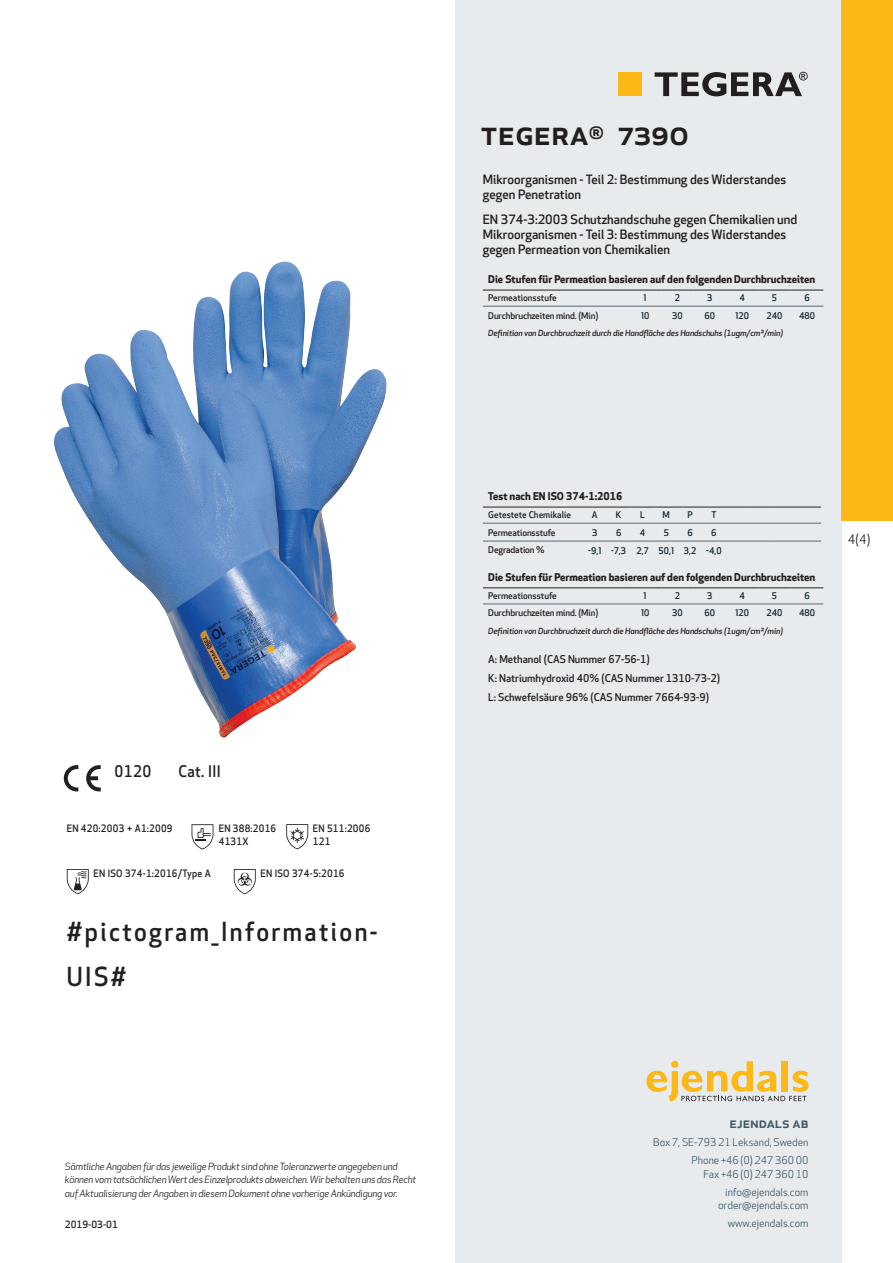
<style>
.page{position:relative;width:893px;height:1263px;background:#fff}
.page>*{position:absolute;margin:0;border:0;box-sizing:border-box;transform-origin:0 0}
.prodname{font:500 34.5px "Apex New";color:#231f20}
.PictogramSpacing_Glo{font:500 25.65px/45px "Apex New";letter-spacing:.1em;color:#231f20;scale:.95 1}
.Artikel{font:500 15.6px "Apex New";letter-spacing:.025em;color:#231f20;scale:.95 1}
.t1{font:500 15px "Apex New";color:#405968}
.t2{font:12.75px "Apex New";color:#231f20}
.Compliance_body{font:500 12.6px/15px "Apex New";color:#231f20}
.Artikel-2{font:700 10.5px "Apex New";color:#231f20}
.t3{font:10.5px/18px "Apex New";color:#405968;text-align:right}
.Artikel-3{font:500 10.5px/19.2px "Apex New";color:#231f20}
.Artikel-4{font:500 10.05px/13.2px "Apex New";letter-spacing:.025em;color:#231f20;scale:.95 1}
.t4{font:italic 9.75px/13.5px "Apex New";letter-spacing:-.015em;color:#231f20}
.t5{font:500 9.75px "Apex New";color:#231f20}
.Artikel-5{font:500 9px "Apex New";letter-spacing:-.01em;color:#231f20}
.Artikel-6{font:500 9px "Apex New";color:#122632}
.Artikel-7{font:italic 500 8.25px "Apex New";letter-spacing:-.01em;color:#231f20}
</style>
<div class="page">
<div style="left:455px;top:0;width:387px;height:1263px;background:#e8ebee"></div>
<svg style="left:646px;top:1061px;width:162px;height:40px"></svg>
<div style="left:618px;top:72px;width:24px;height:24px;background:#fcb814"></div>
<svg style="left:655px;top:72px;width:153px;height:24px"></svg>
<svg style="left:86px;top:765px;width:15px;height:26px"></svg>
<svg style="left:64px;top:765px;width:14px;height:26px"></svg>
<svg style="left:192px;top:824px;width:21px;height:25px"></svg>
<svg style="left:286px;top:824px;width:22px;height:25px"></svg>
<svg style="left:67px;top:869px;width:22px;height:25px"></svg>
<svg style="left:234px;top:869px;width:22px;height:25px"></svg>
<hr style="left:483px;top:306px;width:146px;height:1px;background:#556975">
<hr style="left:629px;top:306px;width:32px;height:1px;background:#556975">
<hr style="left:661px;top:306px;width:33px;height:1px;background:#556975">
<hr style="left:694px;top:306px;width:32px;height:1px;background:#556975">
<hr style="left:726px;top:306px;width:32px;height:1px;background:#556975">
<hr style="left:758px;top:306px;width:33px;height:1px;background:#556975">
<hr style="left:791px;top:306px;width:32px;height:1px;background:#556975">
<hr style="left:483px;top:290px;width:146px;height:1px;background:#231f20">
<hr style="left:629px;top:290px;width:32px;height:1px;background:#231f20">
<hr style="left:661px;top:290px;width:33px;height:1px;background:#231f20">
<hr style="left:694px;top:290px;width:32px;height:1px;background:#231f20">
<hr style="left:726px;top:290px;width:32px;height:1px;background:#231f20">
<hr style="left:758px;top:290px;width:33px;height:1px;background:#231f20">
<hr style="left:791px;top:290px;width:32px;height:1px;background:#231f20">
<hr style="left:483px;top:523px;width:100px;height:1px;background:#556975">
<svg style="left:583px;top:523px;width:238px;height:1px"></svg>
<hr style="left:483px;top:541px;width:100px;height:1px;background:#556975">
<svg style="left:583px;top:541px;width:238px;height:1px"></svg>
<hr style="left:483px;top:507px;width:100px;height:1px;background:#231f20">
<svg style="left:583px;top:507px;width:238px;height:1px"></svg>
<hr style="left:483px;top:604px;width:146px;height:1px;background:#556975">
<hr style="left:629px;top:604px;width:32px;height:1px;background:#556975">
<hr style="left:661px;top:604px;width:33px;height:1px;background:#556975">
<hr style="left:694px;top:604px;width:32px;height:1px;background:#556975">
<hr style="left:726px;top:604px;width:32px;height:1px;background:#556975">
<hr style="left:758px;top:604px;width:33px;height:1px;background:#556975">
<hr style="left:791px;top:604px;width:32px;height:1px;background:#556975">
<hr style="left:483px;top:587px;width:146px;height:1px;background:#231f20">
<hr style="left:629px;top:587px;width:32px;height:1px;background:#231f20">
<hr style="left:661px;top:587px;width:33px;height:1px;background:#231f20">
<hr style="left:694px;top:587px;width:32px;height:1px;background:#231f20">
<hr style="left:726px;top:587px;width:32px;height:1px;background:#231f20">
<hr style="left:758px;top:587px;width:33px;height:1px;background:#231f20">
<hr style="left:791px;top:587px;width:32px;height:1px;background:#231f20">
<div style="left:842px;top:0;width:51px;height:520px;background:#fcb814"></div>
<img style="left:54px;top:262px;width:333px;height:476px">
<p class="Artikel" style="left:115px;top:761px;width:40px">0120</p>
<p class="Artikel" style="left:178px;top:761px;width:46px">Cat. III</p>
<p class="Artikel-4" style="left:67px;top:822px;width:113px">EN 420:2003 + A1:2009</p>
<p class="Artikel-4" style="left:219px;top:822px;width:62px">EN 388:2016<br>4131X</p>
<p class="Artikel-4" style="left:313px;top:821px;width:62px">EN 511:2006<br>121</p>
<p class="Artikel-4" style="left:94px;top:867px;width:125px">EN ISO 374-1:2016/Type A</p>
<p class="Artikel-4" style="left:261px;top:867px;width:90px">EN ISO 374-5:2016</p>
<p class="PictogramSpacing_Glo" style="left:67px;top:908px;width:329px">#pictogram_Information-<br>UIS#</p>
<p class="t4" style="left:65px;top:1159px;width:353px">Sämtliche Angaben für das jeweilige Produkt sind ohne Toleranzwerte angegeben und können vom tatsächlichen Wert des Einzelprodukts abweichen. Wir behalten uns das Recht auf Aktualisierung der Angaben in diesem Dokument ohne vorherige Ankündigung vor.</p>
<p class="t5" style="left:65px;top:1218px;width:54px">2019-03-01</p>
<p class="prodname" style="left:480px;top:109px;width:210px">TEGERA<sup>®</sup> 7390</p>
<p class="Compliance_body" style="left:483px;top:171px;width:305px">Mikroorganismen - Teil 2: Bestimmung des Widerstandes gegen Penetration</p>
<p class="Compliance_body" style="left:483px;top:212px;width:316px">EN 374-3:2003 Schutzhandschuhe gegen Chemikalien und<br>Mikroorganismen - Teil 3: Bestimmung des Widerstandes gegen Permeation von Chemikalien</p>
<p class="Artikel-2" style="left:488px;top:272px;width:328px">Die Stufen für Permeation basieren auf den folgenden Durchbruchzeiten</p>
<p class="Artikel-5" style="left:488px;top:292px;width:70px">Permeationsstufe</p>
<p class="Artikel-6" style="left:644px;top:292px;width:5px">1</p>
<p class="Artikel-6" style="left:675px;top:292px;width:7px">2</p>
<p class="Artikel-6" style="left:707px;top:292px;width:7px">3</p>
<p class="Artikel-6" style="left:739px;top:292px;width:7px">4</p>
<p class="Artikel-6" style="left:772px;top:292px;width:7px">5</p>
<p class="Artikel-6" style="left:804px;top:292px;width:7px">6</p>
<p class="Artikel-5" style="left:488px;top:309px;width:111px">Durchbruchzeiten mind. (Min)</p>
<p class="Artikel-6" style="left:641px;top:309px;width:10px">10</p>
<p class="Artikel-6" style="left:672px;top:309px;width:12px">30</p>
<p class="Artikel-6" style="left:704px;top:309px;width:12px">60</p>
<p class="Artikel-6" style="left:735px;top:309px;width:15px">120</p>
<p class="Artikel-6" style="left:766px;top:309px;width:17px">240</p>
<p class="Artikel-6" style="left:799px;top:309px;width:17px">480</p>
<p class="Artikel-7" style="left:488px;top:328px;width:296px">Definition von Durchbruchzeit durch die Handfläche des Handschuhs (1ugm/cm²/min)</p>
<p class="Artikel-2" style="left:488px;top:489px;width:136px">Test nach EN ISO 374-1:2016</p>
<p class="Artikel-5" style="left:488px;top:509px;width:84px">Getestete Chemikalie</p>
<p class="Artikel-6" style="left:592px;top:509px;width:7px">A</p>
<p class="Artikel-6" style="left:616px;top:509px;width:7px">K</p>
<p class="Artikel-6" style="left:640px;top:509px;width:6px">L</p>
<p class="Artikel-6" style="left:663px;top:509px;width:9px">M</p>
<p class="Artikel-6" style="left:687px;top:509px;width:7px">P</p>
<p class="Artikel-6" style="left:712px;top:509px;width:7px">T</p>
<p class="Artikel-5" style="left:488px;top:526px;width:69px">Permeationsstufe</p>
<p class="Artikel-6" style="left:592px;top:526px;width:7px">3</p>
<p class="Artikel-6" style="left:616px;top:526px;width:7px">6</p>
<p class="Artikel-6" style="left:640px;top:526px;width:7px">4</p>
<p class="Artikel-6" style="left:664px;top:526px;width:7px">5</p>
<p class="Artikel-6" style="left:687px;top:526px;width:7px">6</p>
<p class="Artikel-6" style="left:711px;top:526px;width:7px">6</p>
<p class="Artikel-5" style="left:488px;top:544px;width:58px">Degradation %</p>
<p class="Artikel-6" style="left:588px;top:544px;width:135px">-9,1 -7,3 2,7 50,1 3,2 -4,0</p>
<p class="Artikel-2" style="left:488px;top:570px;width:328px">Die Stufen für Permeation basieren auf den folgenden Durchbruchzeiten</p>
<p class="Artikel-5" style="left:488px;top:590px;width:70px">Permeationsstufe</p>
<p class="Artikel-6" style="left:644px;top:590px;width:5px">1</p>
<p class="Artikel-6" style="left:675px;top:590px;width:7px">2</p>
<p class="Artikel-6" style="left:707px;top:590px;width:7px">3</p>
<p class="Artikel-6" style="left:739px;top:590px;width:7px">4</p>
<p class="Artikel-6" style="left:772px;top:590px;width:7px">5</p>
<p class="Artikel-6" style="left:804px;top:590px;width:7px">6</p>
<p class="Artikel-5" style="left:488px;top:607px;width:111px">Durchbruchzeiten mind. (Min)</p>
<p class="Artikel-6" style="left:641px;top:607px;width:10px">10</p>
<p class="Artikel-6" style="left:672px;top:607px;width:12px">30</p>
<p class="Artikel-6" style="left:704px;top:607px;width:12px">60</p>
<p class="Artikel-6" style="left:735px;top:607px;width:15px">120</p>
<p class="Artikel-6" style="left:766px;top:607px;width:17px">240</p>
<p class="Artikel-6" style="left:799px;top:607px;width:17px">480</p>
<p class="Artikel-7" style="left:488px;top:625px;width:296px">Definition von Durchbruchzeit durch die Handfläche des Handschuhs (1ugm/cm²/min)</p>
<p class="Artikel-3" style="left:488px;top:649px;width:233px">A: Methanol (CAS Nummer 67-56-1)<br>K: Natriumhydroxid 40% (CAS Nummer 1310-73-2)<br>L: Schwefelsäure 96% (CAS Nummer 7664-93-9)</p>
<h3 class="t2" style="left:848px;top:531px;width:24px">4(4)</h3>
<h3 class="t1" style="left:729px;top:1113px;width:80px">ejendals ab</h3>
<p class="t3" style="left:653px;top:1133px;width:157px">Box 7, SE-793 21 Leksand, Sweden<br>Phone +46 (0) 247 360 00</p>
<p class="t3" style="left:703px;top:1165px;width:107px">Fax +46 (0) 247 360 10 info@ejendals.com</p>
<p class="t3" style="left:718px;top:1196px;width:92px">order@ejendals.com</p>
<p class="t3" style="left:728px;top:1215px;width:82px">www.ejendals.com</p>
</div>
